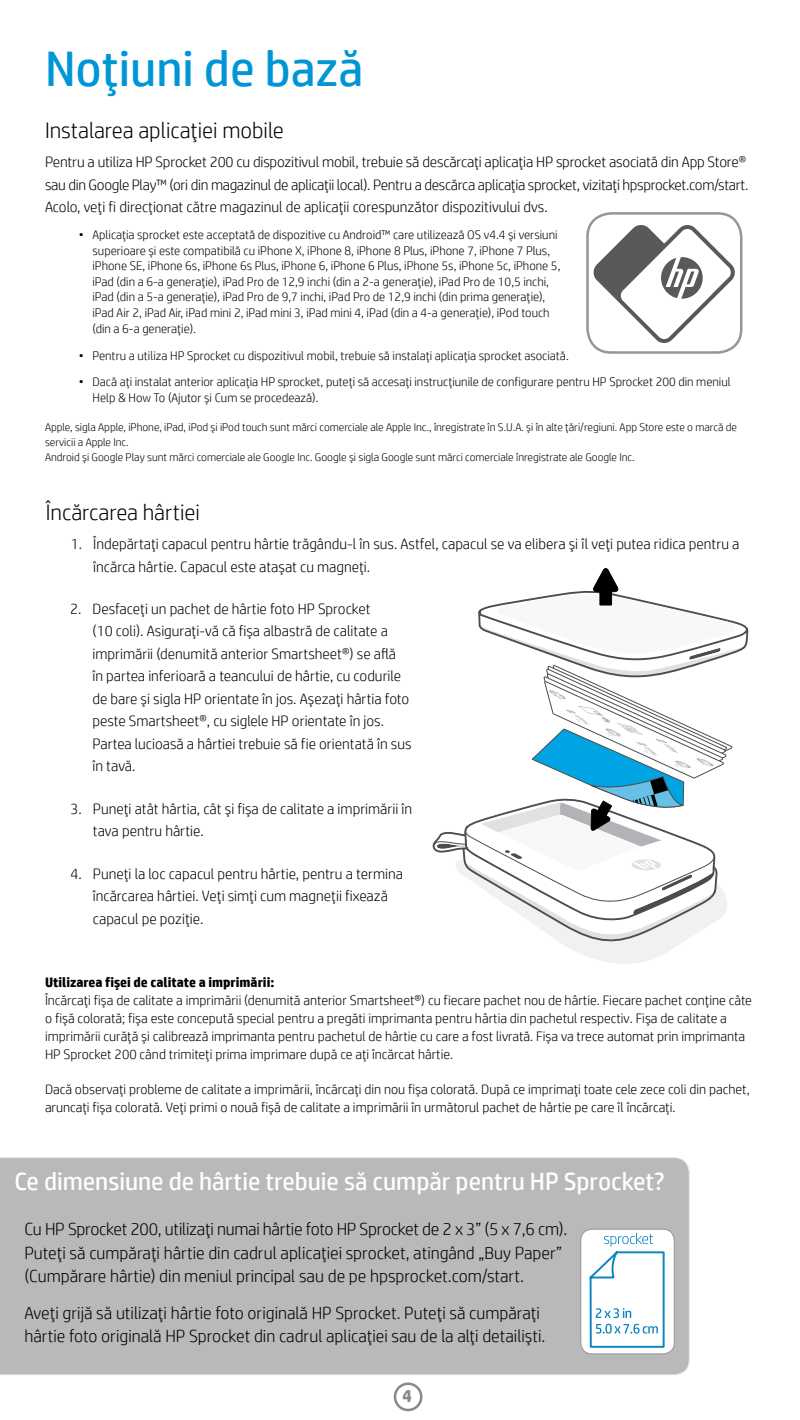
<style>
.page{position:relative;width:800px;height:1420px;background:#fff}
.page>*{position:absolute;margin:0;border:0;box-sizing:border-box;transform-origin:0 0}
.t1{font:50px "HP Simplified";color:#0096d6}
.t2{font:25px "HP Simplified";color:#fff}
.t3{font:300 22.5px "HP Simplified";color:#000}
.Note{font:300 17.5px/23.8px "HP Simplified";color:#000}
.Paragraph_Style_4{font:300 17.5px/23.8px "HP Simplified";color:#000}
.t4{font:700 17.5px "HP Simplified";color:#87898b}
.Numbered_List{font:300 15px/22.5px "HP Simplified";color:#000}
.t5{font:300 13.75px/17.9px "HP Simplified";color:#000}
.t6{font:700 13.75px "HP Simplified";color:#000}
.t7{font:300 12.5px/15.6px "HP Simplified";color:#000}
.t8{font:300 11.25px/15px "HP Simplified";color:#000}
</style>
<div class="page">
<div style="left:394px;top:1382px;width:28px;height:29px;border:2px solid #87898b;border-radius:50%"></div>
<div style="left:0;top:1158px;width:689px;height:217px;background:#b9b8bb"></div>
<div style="left:586px;top:212px;width:156px;height:142px;border:2px solid #969696;border-radius:24px"></div>
<div style="left:581px;top:1229px;width:93px;height:125px;background:#fff;border-radius:11px"></div>
<div style="left:581px;top:1229px;width:93px;height:125px;border:1px solid #969696;border-radius:11px"></div>
<svg style="left:589px;top:1233px;width:76px;height:115px"></svg>
<svg style="left:593px;top:225px;width:142px;height:118px"></svg>
<svg style="left:432px;top:568px;width:317px;height:396px"></svg>
<p class="t1" style="left:45px;top:36px;width:320px">Noţiuni de bază</p>
<p class="t3" style="left:45px;top:116px;width:240px">Instalarea aplicaţiei mobile</p>
<p class="Numbered_List" style="left:45px;top:150px;width:705px">Pentru a utiliza HP Sprocket 200 cu dispozitivul mobil, trebuie să descărcaţi aplicaţia HP sprocket asociată din App Store® sau din Google Play™ (ori din magazinul de aplicaţii local). Pentru a descărca aplicaţia sprocket, vizitaţi hpsprocket.com/start.<br>Acolo, veţi fi direcţionat către magazinul de aplicaţii corespunzător dispozitivului dvs.</p>
<p class="t7" style="left:92px;top:226px;width:469px;text-indent:-14px">• Aplicaţia sprocket este acceptată de dispozitive cu Android™ care utilizează OS v4.4 şi versiuni superioare şi este compatibilă cu iPhone X, iPhone 8, iPhone 8 Plus, iPhone 7, iPhone 7 Plus, iPhone SE, iPhone 6s, iPhone 6s Plus, iPhone 6, iPhone 6 Plus, iPhone 5s, iPhone 5c, iPhone 5, iPad (din a 6-a generaţie), iPad Pro de 12,9 inchi (din a 2-a generaţie), iPad Pro de 10,5 inchi, iPad (din a 5-a generaţie), iPad Pro de 9,7 inchi, iPad Pro de 12,9 inchi (din prima generaţie), iPad Air 2, iPad Air, iPad mini 2, iPad mini 3, iPad mini 4, iPad (din a 4-a generaţie), iPod touch (din a 6-a generaţie).</p>
<p class="t7" style="left:79px;top:347px;width:492px">• Pentru a utiliza HP Sprocket cu dispozitivul mobil, trebuie să instalaţi aplicaţia sprocket asociată.</p>
<p class="t7" style="left:92px;top:374px;width:640px;text-indent:-14px">• Dacă aţi instalat anterior aplicaţia HP sprocket, puteţi să accesaţi instrucţiunile de configurare pentru HP Sprocket 200 din meniul<br>Help &amp; How To (Ajutor şi Cum se procedează).</p>
<p class="t8" style="left:45px;top:419px;width:694px">Apple, sigla Apple, iPhone, iPad, iPod şi iPod touch sunt mărci comerciale ale Apple Inc., înregistrate în S.U.A. şi în alte ţări/regiuni. App Store este o marcă de servicii a Apple Inc.</p>
<p class="t8" style="left:45px;top:449px;width:591px">Android şi Google Play sunt mărci comerciale ale Google Inc. Google şi sigla Google sunt mărci comerciale înregistrate ale Google Inc.</p>
<p class="t3" style="left:46px;top:498px;width:156px">Încărcarea hârtiei</p>
<p class="Numbered_List" style="left:93px;top:532px;width:648px;text-indent:-22px">1. Îndepărtaţi capacul pentru hârtie trăgându-l în sus. Astfel, capacul se va elibera şi îl veţi putea ridica pentru a încărca hârtie. Capacul este ataşat cu magneţi.</p>
<p class="Numbered_List" style="left:92px;top:597px;width:321px;text-indent:-22px">2. Desfaceţi un pachet de hârtie foto HP Sprocket<br>(10 coli). Asiguraţi-vă că fişa albastră de calitate a imprimării (denumită anterior Smartsheet®) se află<br>în partea inferioară a teancului de hârtie, cu codurile de bare şi sigla HP orientate în jos. Aşezaţi hârtia foto peste Smartsheet®, cu siglele HP orientate în jos.<br>Partea lucioasă a hârtiei trebuie să fie orientată în sus în tavă.</p>
<p class="Numbered_List" style="left:93px;top:797px;width:321px;text-indent:-22px">3. Puneţi atât hârtia, cât şi fişa de calitate a imprimării în tava pentru hârtie.</p>
<p class="Numbered_List" style="left:93px;top:862px;width:312px;text-indent:-22px">4. Puneţi la loc capacul pentru hârtie, pentru a termina încărcarea hârtiei. Veţi simţi cum magneţii fixează capacul pe poziţie.</p>
<p class="t6" style="left:45px;top:973px;width:231px">Utilizarea fişei de calitate a imprimării:</p>
<p class="t5" style="left:45px;top:991px;width:708px">Încărcaţi fişa de calitate a imprimării (denumită anterior Smartsheet®) cu fiecare pachet nou de hârtie. Fiecare pachet conţine câte o fişă colorată; fişa este concepută special pentru a pregăti imprimanta pentru hârtia din pachetul respectiv. Fişa de calitate a imprimării curăţă şi calibrează imprimanta pentru pachetul de hârtie cu care a fost livrată. Fişa va trece automat prin imprimanta HP Sprocket 200 când trimiteţi prima imprimare după ce aţi încărcat hârtie.</p>
<p class="t5" style="left:45px;top:1080px;width:706px">Dacă observaţi probleme de calitate a imprimării, încărcaţi din nou fişa colorată. După ce imprimaţi toate cele zece coli din pachet, aruncaţi fişa colorată. Veţi primi o nouă fişă de calitate a imprimării în următorul pachet de hârtie pe care îl încărcaţi.</p>
<p class="t2" style="left:14px;top:1165px;width:652px">Ce dimensiune de hârtie trebuie să cumpăr pentru HP Sprocket?</p>
<p class="Note" style="left:24px;top:1216px;width:545px">Cu HP Sprocket 200, utilizaţi numai hârtie foto HP Sprocket de 2 x 3” (5 x 7,6 cm).<br>Puteţi să cumpăraţi hârtie din cadrul aplicaţiei sprocket, atingând „Buy Paper” (Cumpărare hârtie) din meniul principal sau de pe hpsprocket.com/start.</p>
<p class="Paragraph_Style_4" style="left:24px;top:1300px;width:522px">Aveţi grijă să utilizaţi hârtie foto originală HP Sprocket. Puteţi să cumpăraţi hârtie foto originală HP Sprocket din cadrul aplicaţiei sau de la alţi detailişti.</p>
<p class="t4" style="left:402px;top:1384px;width:11px">4</p>
</div>
